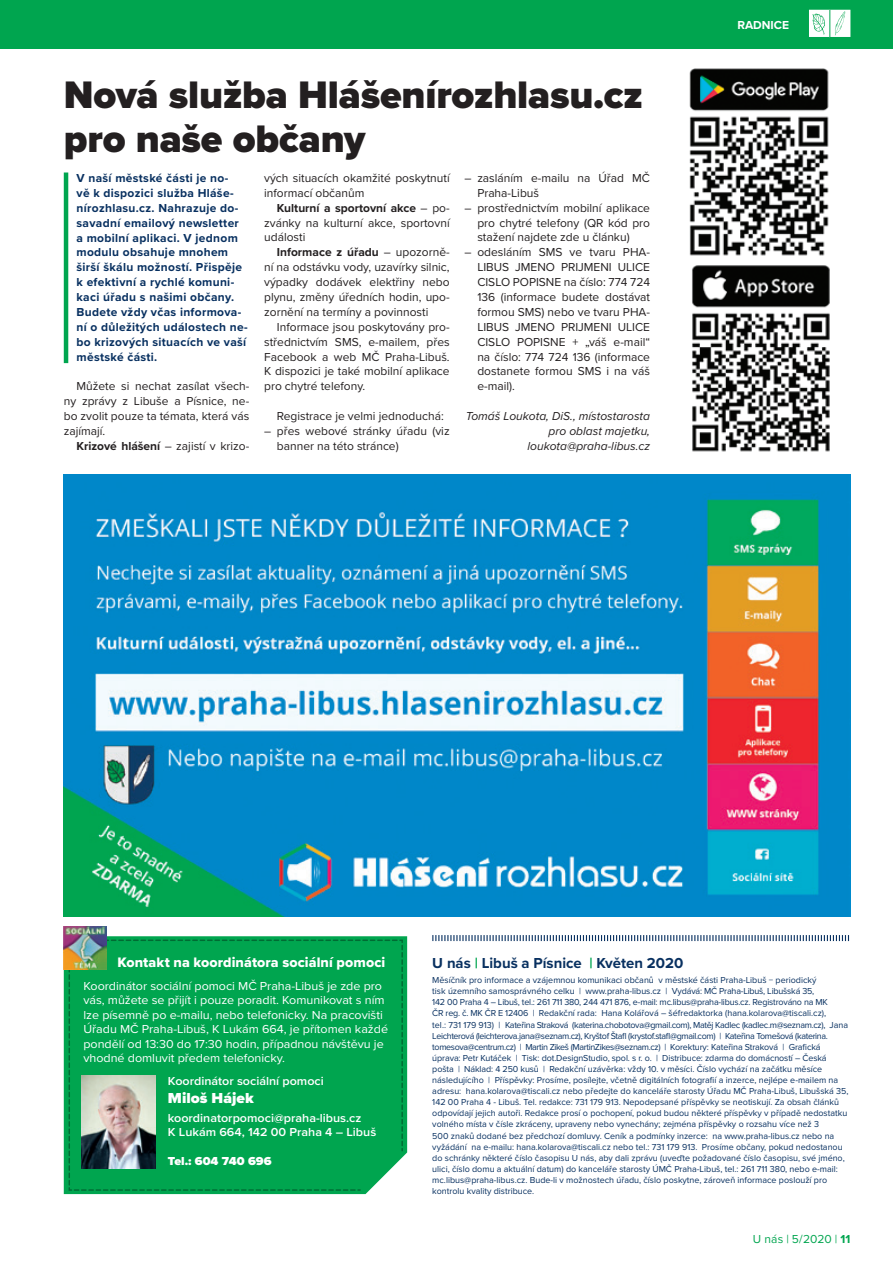
<style>
.page{position:relative;width:893px;height:1263px;background:#fff}
.page>*{position:absolute;margin:0;border:0;box-sizing:border-box;transform-origin:0 0}
.t1{font:900 39.75px/44.7px "Proxima Nova";letter-spacing:-.005em;color:#231f20}
.t2{font:700 15px "Proxima Nova";color:#083060}
.t3{font:900 15px "Proxima Nova";color:#fff;scale:1.05 1}
.t4{font:14.25px "Proxima Nova Extrabld";letter-spacing:.005em;color:#fff}
.t5{font:12px/14.9px "Proxima Nova";color:#231f20;text-align:justify}
.t6{font:700 12px/14.9px "Proxima Nova";letter-spacing:.025em;color:#083060}
.t7{font:12px/14.4px "Proxima Nova";letter-spacing:-.005em;color:#fff;scale:1.05 1}
.t8{font:600 12px/14.4px "Proxima Nova";color:#fff;scale:1.05 1}
.t9{font:italic 12px/14.9px "Proxima Nova";color:#231f20;text-align:right}
.t10{font:12px "Proxima Nova";color:#00a54f}
.t11{font:900 12px "Proxima Nova";color:#fff;scale:1.05 1}
.t12{font:700 12px "Proxima Nova";color:#fff}
.t13{font:9px/11.1px "Proxima Nova";color:#083060}
.s1{font-weight:700}
.s2{color:#00a54f}
</style>
<div class="page">
<div style="left:0;top:0;width:893px;height:48px;background:#00a54f"></div>
<svg style="left:809px;top:9px;width:41px;height:28px"></svg>
<img style="left:64px;top:474px;width:786px;height:443px">
<svg style="left:432px;top:935px;width:417px;height:6px"></svg>
<hr style="left:64px;top:172px;width:4px;height:191px;background:#00a54f">
<img style="left:689px;top:68px;width:140px;height:188px">
<img style="left:692px;top:265px;width:138px;height:187px">
<svg style="left:64px;top:936px;width:343px;height:258px;fill:#00a54f"></svg>
<div style="left:68px;top:939px;width:336px;height:252px;background:#00a54f"></div>
<img style="left:64px;top:926px;width:43px;height:43px">
<img style="left:82px;top:1075px;width:74px;height:93px">
<h1 class="t1" style="left:64px;top:72px;width:580px">Nová služba Hlášenírozhlasu.cz pro naše občany</h1>
<p class="t6" style="left:77px;top:170px;width:173px">V naší městské části je no-<br>vě k dispozici služba Hláše&shy;nírozhlasu.cz. Nahrazuje do&shy;savadní emailový newsletter a mobilní aplikaci. V jednom modulu obsahuje mnohem širší škálu možností. Přispěje k efektivní a rychlé komuni&shy;kaci úřadu s našimi občany.<br>Budete vždy včas informova&shy;ní o důležitých událostech ne&shy;bo krizových situacích ve vaší městské části.</p>
<h3 class="t5" style="left:64px;top:378px;width:187px;text-indent:13px">Můžete si nechat zasílat všech&shy;ny zprávy z Libuše a Písnice, ne&shy;bo zvolit pouze ta témata, která vás zajímají.</h3>
<h3 class="t5" style="left:77px;top:438px;width:174px"><span class="s1">Krizové hlášení</span> – zajistí v krizo-</h3>
<h3 class="t5" style="left:264px;top:170px;width:187px">vých situacích okamžité poskytnutí informací občanům</h3>
<h3 class="t5" style="left:264px;top:200px;width:187px;text-indent:13px"><span class="s1">Kulturní a sportovní akce</span> – po&shy;zvánky na kulturní akce, sportovní události</h3>
<h3 class="t5" style="left:264px;top:244px;width:187px;text-indent:13px"><span class="s1">Informace z úřadu</span> – upozorně&shy;ní na odstávku vody, uzavírky silnic, výpadky dodávek elektřiny nebo plynu, změny úředních hodin, upo&shy;zornění na termíny a povinnosti</h3>
<h3 class="t5" style="left:264px;top:319px;width:187px;text-indent:13px">Informace jsou poskytovány pro&shy;střednictvím SMS, e-mailem, přes Facebook a web MČ Praha-Libuš.<br>K dispozici je také mobilní aplikace pro chytré telefony.</h3>
<h3 class="t5" style="left:277px;top:408px;width:168px">Registrace je velmi jednoduchá:</h3>
<h3 class="t5" style="left:277px;top:423px;width:174px;text-indent:-13px">– přes webové stránky úřadu (viz banner na této stránce)</h3>
<h3 class="t5" style="left:477px;top:170px;width:174px;text-indent:-13px">– zasláním e-mailu na Úřad MČ<br>Praha-Libuš</h3>
<h3 class="t5" style="left:477px;top:200px;width:174px;text-indent:-13px">– prostřednictvím mobilní aplikace pro chytré telefony (QR kód pro stažení najdete zde u článku)</h3>
<p class="t5" style="left:477px;top:244px;width:174px;text-indent:-13px">– odesláním SMS ve tvaru PHA-LIBUS JMENO PRIJMENI ULICE CISLO POPISNE na číslo: 774 724<br>136 (informace budete dostávat formou SMS) nebo ve tvaru PHA-LIBUS JMENO PRIJMENI ULICE CISLO POPISNE + „váš e-mail“ na číslo: 774 724 136 (informace dostanete formou SMS i na váš e-mail).</p>
<h3 class="t9" style="left:466px;top:408px;width:186px">Tomáš Loukota, DiS., místostarosta pro oblast majetku, loukota@praha-libus.cz</h3>
<h3 class="t12" style="left:737px;top:16px;width:53px">RADNICE</h3>
<h3 class="t4" style="left:117px;top:952px;width:269px">Kontakt na koordinátora sociální pomoci</h3>
<p class="t7" style="left:83px;top:978px;width:292px">Koordinátor sociální pomoci MČ Praha-Libuš je zde pro vás, můžete se přijít i pouze poradit. Komunikovat s ním lze písemně po e-mailu, nebo telefonicky. Na pracovišti Úřadu MČ Praha-Libuš, K Lukám 664, je přítomen každé pondělí od 13:30 do 17:30 hodin, případnou návštěvu je vhodné domluvit předem telefonicky.</p>
<h3 class="t8" style="left:168px;top:1073px;width:150px">Koordinátor sociální pomoci</h3>
<h2 class="t3" style="left:168px;top:1086px;width:83px">Miloš Hájek</h2>
<h3 class="t8" style="left:168px;top:1110px;width:200px">koordinatorpomoci@praha-libus.cz<br>K Lukám 664, 142 00 Praha 4 – Libuš</h3>
<h3 class="t11" style="left:168px;top:1152px;width:100px">Tel.: 604 740 696</h3>
<h2 class="t2" style="left:432px;top:951px;width:252px">U nás <span class="s2">|</span> Libuš a Písnice <span class="s2">|</span> Květen 2020</h2>
<p class="t13" style="left:432px;top:974px;width:418px">Měsíčník pro informace a vzájemnou komunikaci občanů v městské části Praha-Libuš − periodický<br>tisk územního samosprávného celku | www.praha-libus.cz | Vydává: MČ Praha-Libuš, Libušská 35,<br>142 00 Praha 4 – Libuš, tel.: 261 711 380, 244 471 876, e-mail: mc.libus@praha-libus.cz. Registrováno na MK<br>ČR reg. č. MK ČR E 12406 | Redakční rada: Hana Kolářová – šéfredaktorka (hana.kolarova@tiscali.cz),<br>tel.: 731 179 913) | Kateřina Straková (katerina.chobotova@gmail.com), Matěj Kadlec (kadlec.m@seznam.cz), Jana Leichterová (leichterova.jana@seznam.cz), Kryštof Štafl (krystof.stafl@gmail.com) | Kateřina Tomešová (katerina. tomesova@centrum.cz) | Martin Zikeš (MartinZikes@seznam.cz) | Korektury: Kateřina Straková | Grafická úprava: Petr Kutáček | Tisk: dot.DesignStudio, spol. s r. o. | Distribuce: zdarma do domácností – Česká pošta | Náklad: 4 250 kusů | Redakční uzávěrka: vždy 10. v měsíci. Číslo vychází na začátku měsíce následujícího | Příspěvky: Prosíme, posílejte, včetně digitálních fotografií a inzerce, nejlépe e-mailem na adresu: hana.kolarova@tiscali.cz nebo předejte do kanceláře starosty Úřadu MČ Praha-Libuš, Libušská 35, 142 00 Praha 4 - Libuš. Tel. redakce: 731 179 913. Nepodepsané příspěvky se neotiskují. Za obsah článků odpovídají jejich autoři. Redakce prosí o pochopení, pokud budou některé příspěvky v případě nedostatku volného místa v čísle zkráceny, upraveny nebo vynechány; zejména příspěvky o rozsahu více než 3<br>500 znaků dodané bez předchozí domluvy. Ceník a podmínky inzerce: na www.praha-libus.cz nebo na vyžádání na e-mailu: hana.kolarova@tiscali.cz nebo tel.: 731 179 913. Prosíme občany, pokud nedostanou do schránky některé číslo časopisu U nás, aby dali zprávu (uveďte požadované číslo časopisu, své jméno, ulici, číslo domu a aktuální datum) do kanceláře starosty ÚMČ Praha-Libuš, tel.: 261 711 380, nebo e-mail: mc.libus@praha-libus.cz. Bude-li v možnostech úřadu, číslo poskytne, zároveň informace poslouží pro kontrolu kvality distribuce.</p>
<h3 class="t10" style="left:753px;top:1230px;width:99px">U nás | 5/2020 | <span class="s1">11</span></h3>
</div>
